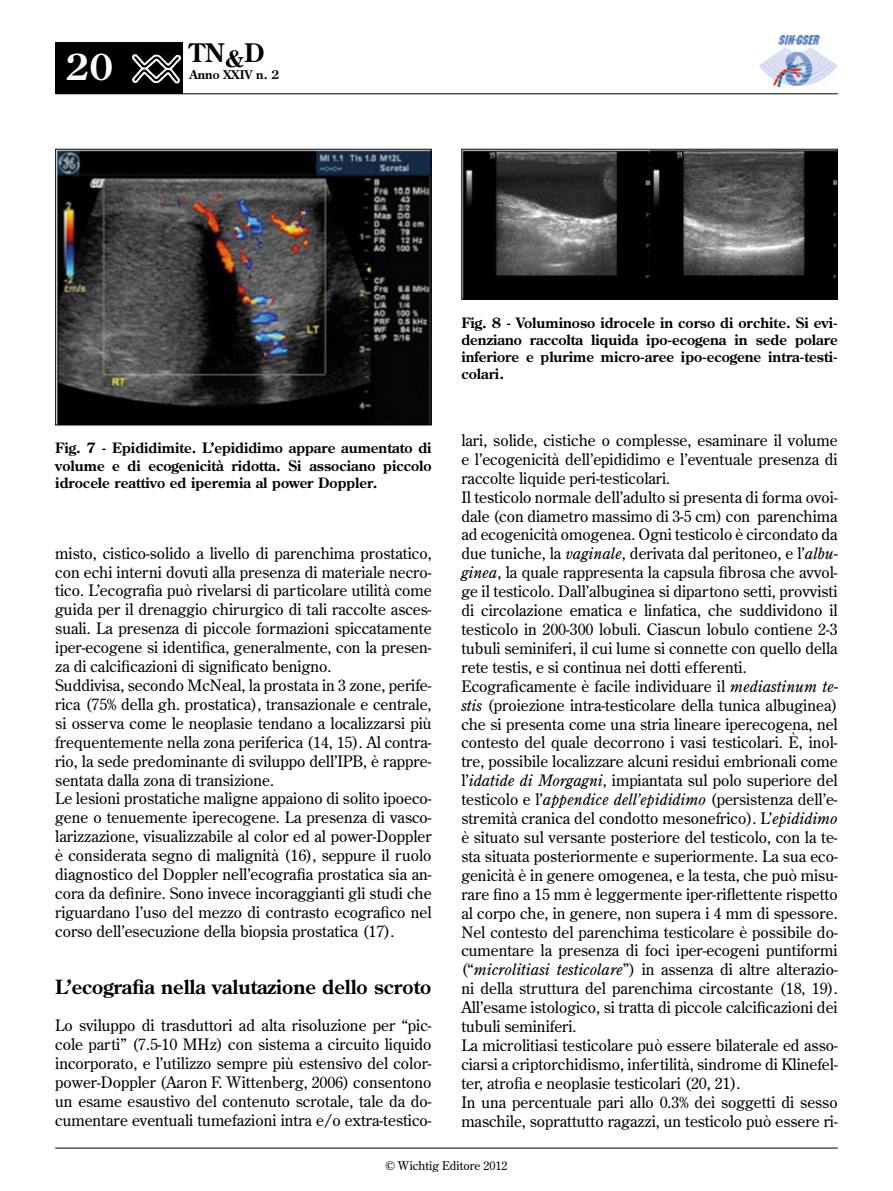
<style>
.page{position:relative;width:893px;height:1191px;background:#fff}
.page>*{position:absolute;margin:0;border:0;box-sizing:border-box;transform-origin:0 0}
.t1{font:700 36px "Century Old Style Std";color:#fff}
.t2{font:700 25.5px "Century Old Style Std";color:#000}
.t3{font:700 19.5px "Century Old Style Std";color:#000}
.t4{font:15.75px/18.9px "Century Old Style Std";color:#000}
.t5{font:700 14.25px/17.2px "Century Old Style Std";color:#000;text-align:justify}
.t6{font:12px "Century Old Style Std";color:#000}
.t7{font:700 12px "Century Old Style Std";color:#000}
.s1{font-style:italic}
</style>
<div class="page">
<img style="left:759px;top:35px;width:77px;height:52px">
<hr style="left:55px;top:93px;width:783px;height:1px;background:#000">
<div style="left:55px;top:43px;width:128px;height:51px;background:#000"></div>
<img style="left:132px;top:54px;width:49px;height:30px">
<hr style="left:55px;top:1147px;width:783px;height:1px;background:#000">
<img style="left:57px;top:151px;width:373px;height:272px">
<div style="left:55px;top:149px;width:377px;height:276px;border:1px solid #000"></div>
<img style="left:463px;top:151px;width:373px;height:147px">
<div style="left:461px;top:149px;width:377px;height:151px;border:1px solid #000"></div>
<h1 class="t1" style="left:66px;top:44px;width:49px">20</h1>
<h2 class="t2" style="left:190px;top:36px;width:76px">TN<sub>&amp;</sub>D</h2>
<p class="t7" style="left:190px;top:67px;width:91px">Anno XXIV n. 2</p>
<p class="t5" style="left:55px;top:439px;width:378px">Fig. 7 - Epididimite. L’epididimo appare aumentato di volume e di ecogenicità ridotta. Si associano piccolo idrocele reattivo ed iperemia al power Doppler.</p>
<p class="t4" style="left:55px;top:543px;width:378px">misto, cistico-solido a livello di parenchima prostatico, con echi interni dovuti alla presenza di materiale necro&shy;tico. L’ecografia può rivelarsi di particolare utilità come guida per il drenaggio chirurgico di tali raccolte asces&shy;suali. La presenza di piccole formazioni spiccatamente iper-ecogene si identifica, generalmente, con la presen&shy;za di calcificazioni di significato benigno.<br>Suddivisa, secondo McNeal, la prostata in 3 zone, perife&shy;rica (75% della gh. prostatica), transazionale e centrale, si osserva come le neoplasie tendano a localizzarsi più frequentemente nella zona periferica (14, 15). Al contra&shy;rio, la sede predominante di sviluppo dell’IPB, è rappre&shy;sentata dalla zona di transizione.<br>Le lesioni prostatiche maligne appaiono di solito ipoeco&shy;gene o tenuemente iperecogene. La presenza di vasco&shy;larizzazione, visualizzabile al color ed al power-Doppler è considerata segno di malignità (16), seppure il ruolo diagnostico del Doppler nell’ecografia prostatica sia an&shy;cora da definire. Sono invece incoraggianti gli studi che riguardano l’uso del mezzo di contrasto ecografico nel corso dell’esecuzione della biopsia prostatica (17).</p>
<p class="t3" style="left:55px;top:973px;width:377px">L’ecografia nella valutazione dello scroto</p>
<p class="t4" style="left:55px;top:1016px;width:378px;text-align:justify">Lo sviluppo di trasduttori ad alta risoluzione per “pic&shy;cole parti” (7.5-10 MHz) con sistema a circuito liquido incorporato, e l’utilizzo sempre più estensivo del color&shy;power-Doppler (Aaron F. Wittenberg, 2006) consentono un esame esaustivo del contenuto scrotale, tale da do&shy;cumentare eventuali tumefazioni intra e/o extra-testico-</p>
<p class="t5" style="left:461px;top:313px;width:378px">Fig. 8 - Voluminoso idrocele in corso di orchite. Si evi&shy;denziano raccolta liquida ipo-ecogena in sede polare inferiore e plurime micro-aree ipo-ecogene intra-testi&shy;colari.</p>
<p class="t4" style="left:461px;top:430px;width:378px">lari, solide, cistiche o complesse, esaminare il volume e l’ecogenicità dell’epididimo e l’eventuale presenza di raccolte liquide peri-testicolari.<br>Il testicolo normale dell’adulto si presenta di forma ovoi&shy;dale (con diametro massimo di 3-5 cm) con parenchima ad ecogenicità omogenea. Ogni testicolo è circondato da due tuniche, la <span class="s1">vaginale</span>, derivata dal peritoneo, e l’<span class="s1">albu&shy;ginea</span>, la quale rappresenta la capsula fibrosa che avvol&shy;ge il testicolo. Dall’albuginea si dipartono setti, provvisti di circolazione ematica e linfatica, che suddividono il testicolo in 200-300 lobuli. Ciascun lobulo contiene 2-3 tubuli seminiferi, il cui lume si connette con quello della rete testis, e si continua nei dotti efferenti.<br>Ecograficamente è facile individuare il <span class="s1">mediastinum te&shy;stis</span> (proiezione intra-testicolare della tunica albuginea) che si presenta come una stria lineare iperecogena, nel contesto del quale decorrono i vasi testicolari. È, inol&shy;tre, possibile localizzare alcuni residui embrionali come l’<span class="s1">idatide di Morgagni</span>, impiantata sul polo superiore del testicolo e l’<span class="s1">appendice dell’epididimo</span> (persistenza dell’e&shy;stremità cranica del condotto mesonefrico). L’<span class="s1">epididimo </span>è situato sul versante posteriore del testicolo, con la te&shy;sta situata posteriormente e superiormente. La sua eco&shy;genicità è in genere omogenea, e la testa, che può misu&shy;rare fino a 15 mm è leggermente iper-riflettente rispetto al corpo che, in genere, non supera i 4 mm di spessore.<br>Nel contesto del parenchima testicolare è possibile do&shy;cumentare la presenza di foci iper-ecogeni puntiformi (“<span class="s1">microlitiasi testicolare</span>”) in assenza di altre alterazio&shy;ni della struttura del parenchima circostante (18, 19).<br>All’esame istologico, si tratta di piccole calcificazioni dei tubuli seminiferi.<br>La microlitiasi testicolare può essere bilaterale ed asso&shy;ciarsi a criptorchidismo, infertilità, sindrome di Klinefel&shy;ter, atrofia e neoplasie testicolari (20, 21).<br>In una percentuale pari allo 0.3% dei soggetti di sesso maschile, soprattutto ragazzi, un testicolo può essere ri-</p>
<p class="t6" style="left:385px;top:1158px;width:124px">© Wichtig Editore 2012</p>
</div>
